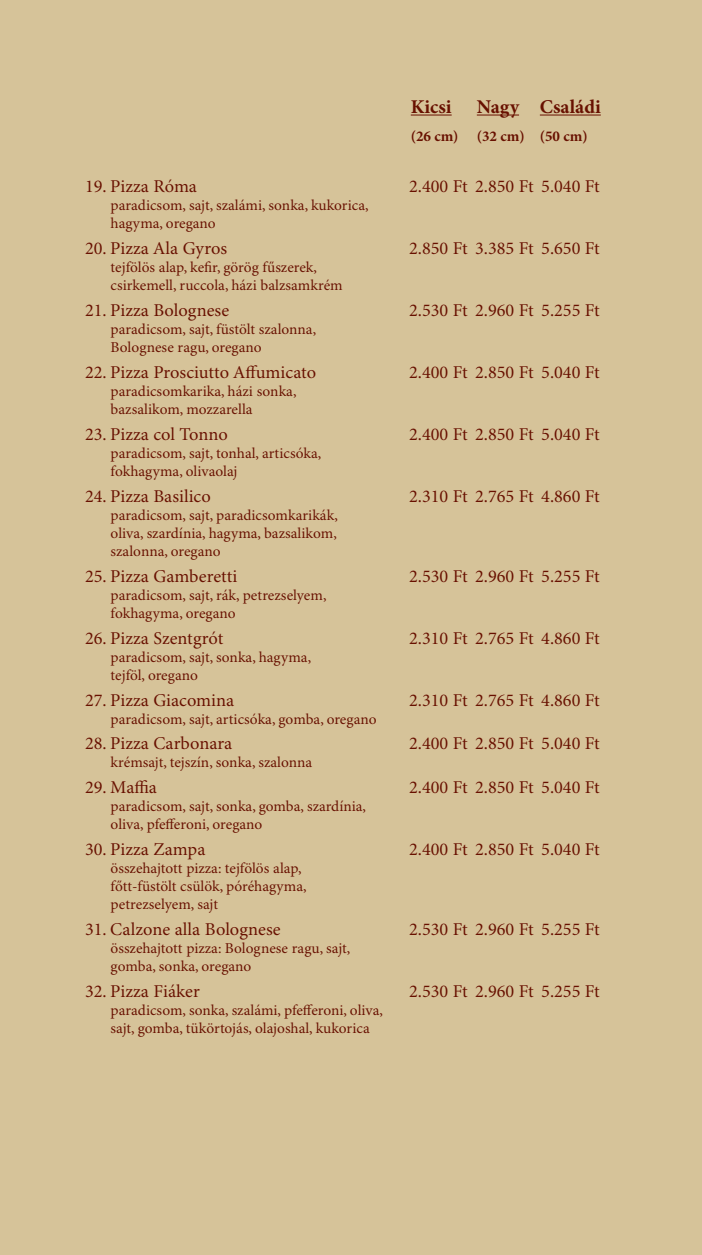
<style>
.page{position:relative;width:702px;height:1255px;background:#fff}
.page>*{position:absolute;margin:0;border:0;box-sizing:border-box;transform-origin:0 0}
.t1{font:700 19.5px "Minion Pro";color:#681000}
.t2{font:18px "Minion Pro";color:#681000}
.t3{font:15px/18px "Minion Pro";color:#681000}
.t4{font:700 15px "Minion Pro";color:#681000}
</style>
<div class="page">
<div style="left:0;top:0;width:702px;height:1254px;background:#d6c399"></div>
<hr style="left:411px;top:114px;width:40px;height:1px;background:#681000">
<hr style="left:477px;top:114px;width:42px;height:1px;background:#681000">
<hr style="left:540px;top:114px;width:60px;height:1px;background:#681000">
<h1 class="t1" style="left:411px;top:93px;width:42px">Kicsi</h1>
<h1 class="t1" style="left:477px;top:93px;width:125px">Nagy Családi</h1>
<p class="t4" style="left:411px;top:125px;width:178px">(26 cm) (32 cm) (50 cm)</p>
<p class="t2" style="left:85px;top:176px;width:113px">19. Pizza Róma</p>
<p class="t2" style="left:409px;top:176px;width:192px">2.400 Ft 2.850 Ft 5.040 Ft</p>
<p class="t3" style="left:111px;top:197px;width:259px">paradicsom, sajt, szalámi, sonka, kukorica, hagyma, oregano</p>
<p class="t2" style="left:85px;top:238px;width:144px">20. Pizza Ala Gyros</p>
<p class="t2" style="left:409px;top:238px;width:192px">2.850 Ft 3.385 Ft 5.650 Ft</p>
<p class="t3" style="left:111px;top:259px;width:234px">tejfölös alap, kefir, görög fűszerek, csirkemell, ruccola, házi balzsamkrém</p>
<p class="t2" style="left:85px;top:300px;width:146px">21. Pizza Bolognese</p>
<p class="t2" style="left:409px;top:300px;width:192px">2.530 Ft 2.960 Ft 5.255 Ft</p>
<p class="t3" style="left:111px;top:321px;width:207px">paradicsom, sajt, füstölt szalonna,<br>Bolognese ragu, oregano</p>
<p class="t2" style="left:85px;top:361px;width:232px">22. Pizza Prosciutto Affumicato</p>
<p class="t2" style="left:409px;top:361px;width:192px">2.400 Ft 2.850 Ft 5.040 Ft</p>
<p class="t3" style="left:111px;top:383px;width:187px">paradicsomkarika, házi sonka, bazsalikom, mozzarella</p>
<p class="t2" style="left:85px;top:423px;width:144px">23. Pizza col Tonno</p>
<p class="t2" style="left:409px;top:423px;width:192px">2.400 Ft 2.850 Ft 5.040 Ft</p>
<p class="t3" style="left:111px;top:444px;width:212px">paradicsom, sajt, tonhal, articsóka, fokhagyma, olivaolaj</p>
<p class="t2" style="left:85px;top:485px;width:127px">24. Pizza Basilico</p>
<p class="t2" style="left:409px;top:485px;width:192px">2.310 Ft 2.765 Ft 4.860 Ft</p>
<p class="t3" style="left:111px;top:506px;width:229px;text-align:justify">paradicsom, sajt, paradicsomkarikák, oliva, szardínia, hagyma, bazsalikom, szalonna, oregano</p>
<p class="t2" style="left:85px;top:565px;width:154px">25. Pizza Gamberetti</p>
<p class="t2" style="left:409px;top:565px;width:192px">2.530 Ft 2.960 Ft 5.255 Ft</p>
<p class="t3" style="left:111px;top:586px;width:217px">paradicsom, sajt, rák, petrezselyem, fokhagyma, oregano</p>
<p class="t2" style="left:85px;top:627px;width:140px">26. Pizza Szentgrót</p>
<p class="t2" style="left:409px;top:627px;width:192px">2.310 Ft 2.765 Ft 4.860 Ft</p>
<p class="t3" style="left:111px;top:648px;width:202px">paradicsom, sajt, sonka, hagyma, tejföl, oregano</p>
<p class="t2" style="left:85px;top:689px;width:151px">27. Pizza Giacomina</p>
<p class="t2" style="left:409px;top:689px;width:192px">2.310 Ft 2.765 Ft 4.860 Ft</p>
<p class="t3" style="left:111px;top:710px;width:267px">paradicsom, sajt, articsóka, gomba, oregano</p>
<p class="t2" style="left:85px;top:733px;width:149px">28. Pizza Carbonara</p>
<p class="t2" style="left:409px;top:733px;width:192px">2.400 Ft 2.850 Ft 5.040 Ft</p>
<p class="t3" style="left:111px;top:754px;width:203px">krémsajt, tejszín, sonka, szalonna</p>
<p class="t2" style="left:85px;top:776px;width:73px">29. Maffia</p>
<p class="t2" style="left:409px;top:776px;width:192px">2.400 Ft 2.850 Ft 5.040 Ft</p>
<p class="t3" style="left:111px;top:798px;width:257px">paradicsom, sajt, sonka, gomba, szardínia, oliva, pfefferoni, oregano</p>
<p class="t2" style="left:85px;top:838px;width:122px">30. Pizza Zampa</p>
<p class="t2" style="left:409px;top:838px;width:192px">2.400 Ft 2.850 Ft 5.040 Ft</p>
<p class="t3" style="left:111px;top:859px;width:197px">összehajtott pizza: tejfölös alap, főtt-füstölt csülök, póréhagyma, petrezselyem, sajt</p>
<p class="t2" style="left:85px;top:918px;width:197px">31. Calzone alla Bolognese</p>
<p class="t2" style="left:409px;top:918px;width:192px">2.530 Ft 2.960 Ft 5.255 Ft</p>
<p class="t3" style="left:111px;top:939px;width:241px">összehajtott pizza: Bolognese ragu, sajt, gomba, sonka, oregano</p>
<p class="t2" style="left:85px;top:980px;width:116px">32. Pizza Fiáker</p>
<p class="t2" style="left:409px;top:980px;width:192px">2.530 Ft 2.960 Ft 5.255 Ft</p>
<p class="t3" style="left:111px;top:1001px;width:274px">paradicsom, sonka, szalámi, pfefferoni, oliva, sajt, gomba, tükörtojás, olajoshal, kukorica</p>
</div>
